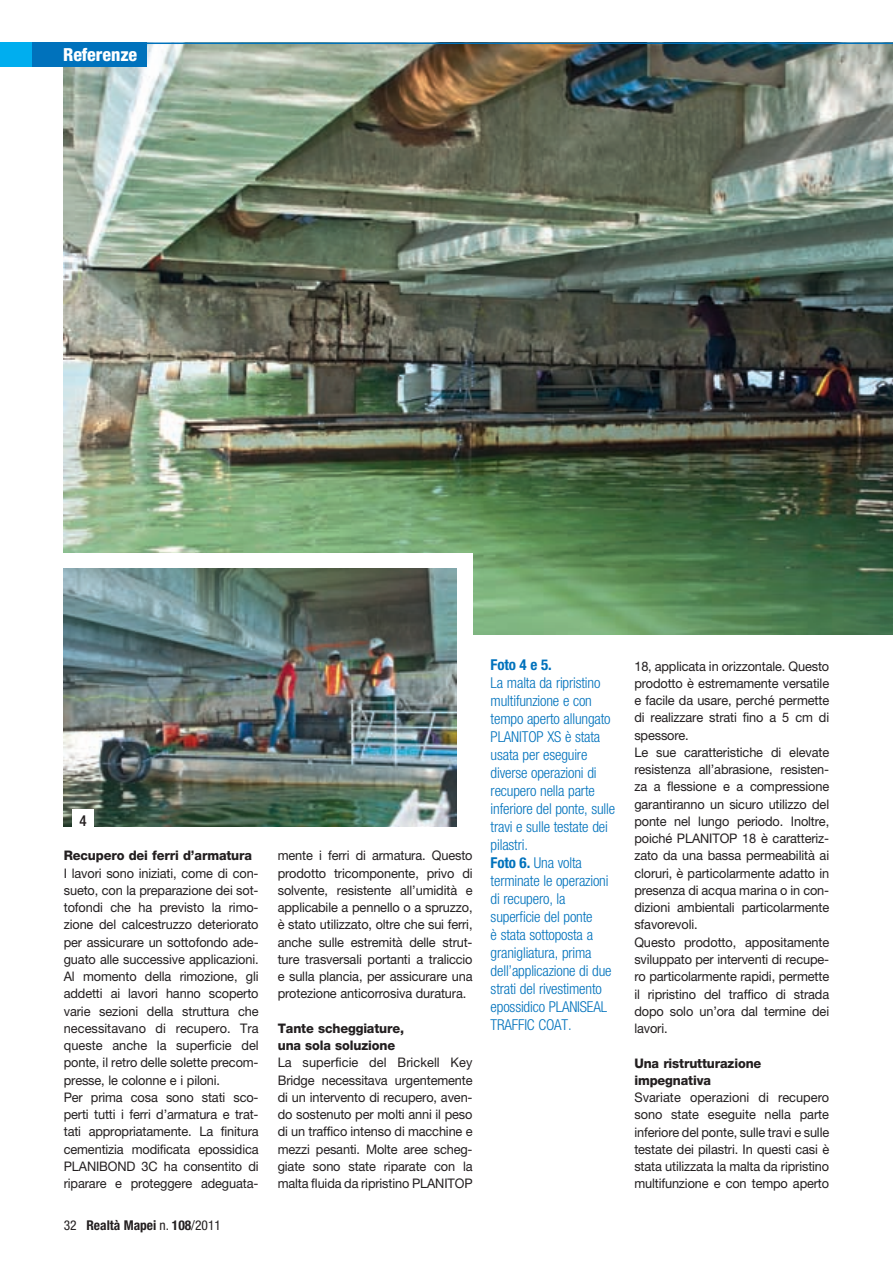
<style>
.page{position:relative;width:893px;height:1263px;background:#fff}
.page>*{position:absolute;margin:0;border:0;box-sizing:border-box;transform-origin:0 0}
.t1{font:800 condensed 18px "Helvetica Neue LT Std";color:#fff}
.t2{font:300 condensed 15px/18px "Helvetica Neue LT Std";letter-spacing:-.01em;color:#0072bc}
.t3{font:500 condensed 15px "Helvetica Neue LT Std";color:#231f20}
.t4{font:700 condensed 13.5px "Helvetica Neue LT Std";color:#231f20}
.t5{font:13.2px/17.2px "Helvetica Neue LT Std";letter-spacing:-.01em;color:#231f20}
.s1{font-weight:800}
.s2{font-weight:400}
.s3{font-weight:700}
</style>
<div class="page">
<img style="left:64px;top:44px;width:829px;height:590px">
<hr style="left:0;top:43px;width:893px;height:1px;background:#0072bc">
<div style="left:0;top:43px;width:146px;height:24px;background:#0072bc"></div>
<div style="left:0;top:43px;width:32px;height:24px;background:#00aeef"></div>
<div style="left:33px;top:553px;width:440px;height:259px;background:#fff"></div>
<img style="left:64px;top:568px;width:392px;height:259px">
<div style="left:72px;top:810px;width:22px;height:21px;background:#fff"></div>
<p class="t1" style="left:63px;top:43px;width:76px">Referenze</p>
<p class="t3" style="left:79px;top:812px;width:9px">4</p>
<p class="t5" style="left:64px;top:847px;width:196px"><span class="s1">Recupero dei ferri d’armatura<br></span>I lavori sono iniziati, come di con&shy;sueto, con la preparazione dei sot&shy;tofondi che ha previsto la rimo&shy;zione del calcestruzzo deteriorato per assicurare un sottofondo ade&shy;guato alle successive applicazioni.<br>Al momento della rimozione, gli addetti ai lavori hanno scoperto varie sezioni della struttura che necessitavano di recupero. Tra queste anche la superficie del ponte, il retro delle solette precom&shy;presse, le colonne e i piloni.<br>Per prima cosa sono stati sco&shy;perti tutti i ferri d’armatura e trat&shy;tati appropriatamente. La finitura cementizia modificata epossidica PLANIBOND 3C ha consentito di riparare e proteggere adeguata-</p>
<p class="t5" style="left:278px;top:847px;width:196px;text-align:justify">mente i ferri di armatura. Questo prodotto tricomponente, privo di solvente, resistente all’umidità e applicabile a pennello o a spruzzo, è stato utilizzato, oltre che sui ferri, anche sulle estremità delle strut&shy;ture trasversali portanti a traliccio e sulla plancia, per assicurare una protezione anticorrosiva duratura.</p>
<p class="t5" style="left:278px;top:1019px;width:196px"><span class="s1">Tante scheggiature,<br>una sola soluzione<br></span>La superficie del Brickell Key<br>Bridge necessitava urgentemente di un intervento di recupero, aven&shy;do sostenuto per molti anni il peso di un traffico intenso di macchine e mezzi pesanti. Molte aree scheg&shy;giate sono state riparate con la malta fluida da ripristino PLANITOP</p>
<p class="t4" style="left:64px;top:1217px;width:159px"><span class="s2">32</span> Realtà Mapei <span class="s2">n.</span> 108<span class="s2">/2011</span></p>
<p class="t2" style="left:491px;top:655px;width:126px"><span class="s3">Foto 4 e 5.<br></span>La malta da ripristino multifunzione e con tempo aperto allungato<br>PLANITOP XS è stata usata per eseguire diverse operazioni di recupero nella parte inferiore del ponte, sulle travi e sulle testate dei pilastri.<br><span class="s3">Foto 6.</span> Una volta terminate le operazioni di recupero, la superficie del ponte<br>è stata sottoposta a granigliatura, prima dell’applicazione di due strati del rivestimento epossidico PLANISEAL<br>TRAFFIC COAT.</p>
<p class="t5" style="left:634px;top:657px;width:196px">18, applicata in orizzontale. Questo prodotto è estremamente versatile e facile da usare, perché permette di realizzare strati fino a 5 cm di spessore.<br>Le sue caratteristiche di elevate resistenza all’abrasione, resisten&shy;za a flessione e a compressione garantiranno un sicuro utilizzo del ponte nel lungo periodo. Inoltre, poiché PLANITOP 18 è caratteriz&shy;zato da una bassa permeabilità ai cloruri, è particolarmente adatto in presenza di acqua marina o in con&shy;dizioni ambientali particolarmente sfavorevoli.<br>Questo prodotto, appositamente sviluppato per interventi di recupe&shy;ro particolarmente rapidi, permette il ripristino del traffico di strada dopo solo un’ora dal termine dei lavori.</p>
<p class="t5" style="left:634px;top:1054px;width:196px"><span class="s1">Una ristrutturazione impegnativa<br></span>Svariate operazioni di recupero sono state eseguite nella parte inferiore del ponte, sulle travi e sulle testate dei pilastri. In questi casi è stata utilizzata la malta da ripristino multifunzione e con tempo aperto</p>
</div>
